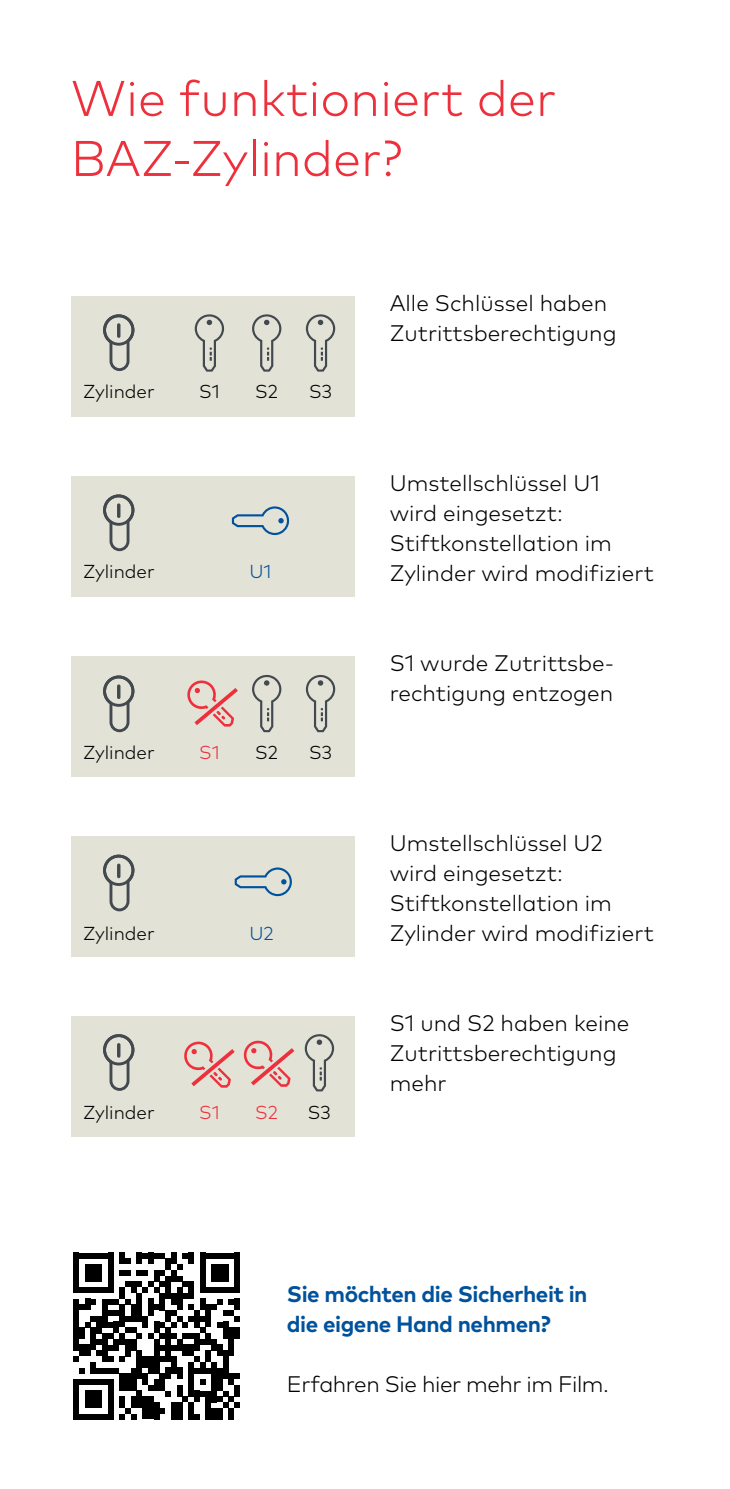
<style>
.page{position:relative;width:730px;height:1489px;background:#fff}
.page>*{position:absolute;margin:0;border:0;box-sizing:border-box;transform-origin:0 0}
.Subtitle_20pt_24pt{font:300 50px/60px "Mark Pro";color:#ee303c}
.Body_Text_9pt_12pt{font:300 22.5px/30px "Mark Pro";color:#000}
.Paragraph_Title_9pt{font:700 22.5px/30px "Mark Pro";letter-spacing:-.02em;color:#00529c}
.Paragraph_Title_9pt-2{font:300 22.5px "Mark Pro";letter-spacing:-.02em;color:#000}
.Descriptor_7_5pt_9_5{font:300 18.75px "Mark Pro";color:#000}
.Descriptor_7_5pt_9_5-2{font:300 18.75px "Mark Pro";color:#ee303c}
.Descriptor_7_5pt_9_5-3{font:300 18.75px "Mark Pro";color:#00529c}
</style>
<div class="page">
<div style="left:71px;top:296px;width:283px;height:120px;background:#e3e2d7"></div>
<div style="left:71px;top:476px;width:283px;height:120px;background:#e3e2d7"></div>
<div style="left:71px;top:656px;width:283px;height:120px;background:#e3e2d7"></div>
<div style="left:71px;top:836px;width:283px;height:120px;background:#e3e2d7"></div>
<div style="left:71px;top:1016px;width:283px;height:120px;background:#e3e2d7"></div>
<hr style="left:729px;top:1191px;width:1px;height:297px;background:#ee303c">
<svg style="left:184px;top:1041px;width:51px;height:46px"></svg>
<svg style="left:243px;top:1040px;width:51px;height:46px"></svg>
<svg style="left:305px;top:1034px;width:29px;height:57px"></svg>
<svg style="left:235px;top:867px;width:57px;height:29px"></svg>
<svg style="left:187px;top:680px;width:51px;height:46px"></svg>
<svg style="left:252px;top:674px;width:29px;height:58px"></svg>
<svg style="left:306px;top:674px;width:29px;height:58px"></svg>
<svg style="left:232px;top:506px;width:58px;height:29px"></svg>
<svg style="left:195px;top:314px;width:29px;height:57px"></svg>
<svg style="left:252px;top:314px;width:29px;height:57px"></svg>
<svg style="left:306px;top:314px;width:29px;height:57px"></svg>
<div style="left:73px;top:1378px;width:6px;height:41px;background:#000"></div>
<div style="left:85px;top:1390px;width:5px;height:17px;background:#000"></div>
<div style="left:90px;top:1361px;width:6px;height:12px;background:#000"></div>
<div style="left:90px;top:1390px;width:6px;height:17px;background:#000"></div>
<div style="left:96px;top:1390px;width:6px;height:17px;background:#000"></div>
<svg style="left:79px;top:1414px;width:29px;height:5px"></svg>
<div style="left:108px;top:1378px;width:5px;height:41px;background:#000"></div>
<svg style="left:79px;top:1368px;width:40px;height:16px"></svg>
<div style="left:119px;top:1373px;width:6px;height:17px;background:#000"></div>
<div style="left:119px;top:1396px;width:6px;height:11px;background:#000"></div>
<div style="left:125px;top:1373px;width:6px;height:17px;background:#000"></div>
<div style="left:131px;top:1367px;width:5px;height:23px;background:#000"></div>
<div style="left:131px;top:1396px;width:5px;height:11px;background:#000"></div>
<svg style="left:119px;top:1407px;width:17px;height:12px"></svg>
<div style="left:136px;top:1350px;width:6px;height:28px;background:#000"></div>
<div style="left:136px;top:1390px;width:6px;height:17px;background:#000"></div>
<div style="left:142px;top:1355px;width:6px;height:12px;background:#000"></div>
<div style="left:142px;top:1373px;width:6px;height:11px;background:#000"></div>
<div style="left:142px;top:1396px;width:6px;height:23px;background:#000"></div>
<div style="left:148px;top:1355px;width:6px;height:18px;background:#000"></div>
<svg style="left:148px;top:1385px;width:6px;height:5px"></svg>
<div style="left:148px;top:1396px;width:6px;height:23px;background:#000"></div>
<div style="left:154px;top:1338px;width:5px;height:35px;background:#000"></div>
<div style="left:154px;top:1378px;width:5px;height:12px;background:#000"></div>
<div style="left:154px;top:1401px;width:5px;height:18px;background:#000"></div>
<div style="left:159px;top:1373px;width:6px;height:17px;background:#000"></div>
<svg style="left:159px;top:1407px;width:6px;height:6px"></svg>
<div style="left:165px;top:1367px;width:6px;height:11px;background:#000"></div>
<svg style="left:165px;top:1391px;width:6px;height:5px"></svg>
<div style="left:171px;top:1355px;width:6px;height:18px;background:#000"></div>
<div style="left:171px;top:1401px;width:6px;height:18px;background:#000"></div>
<div style="left:177px;top:1367px;width:5px;height:11px;background:#000"></div>
<div style="left:177px;top:1384px;width:5px;height:12px;background:#000"></div>
<div style="left:177px;top:1401px;width:5px;height:18px;background:#000"></div>
<svg style="left:182px;top:1396px;width:6px;height:5px"></svg>
<div style="left:188px;top:1361px;width:6px;height:35px;background:#000"></div>
<div style="left:188px;top:1401px;width:6px;height:18px;background:#000"></div>
<div style="left:194px;top:1390px;width:6px;height:11px;background:#000"></div>
<svg style="left:194px;top:1414px;width:6px;height:5px"></svg>
<div style="left:200px;top:1361px;width:5px;height:12px;background:#000"></div>
<svg style="left:200px;top:1391px;width:5px;height:5px"></svg>
<svg style="left:194px;top:1367px;width:17px;height:17px"></svg>
<div style="left:205px;top:1390px;width:6px;height:29px;background:#000"></div>
<div style="left:211px;top:1361px;width:6px;height:40px;background:#000"></div>
<div style="left:211px;top:1407px;width:6px;height:12px;background:#000"></div>
<div style="left:217px;top:1367px;width:6px;height:23px;background:#000"></div>
<div style="left:217px;top:1407px;width:6px;height:12px;background:#000"></div>
<div style="left:223px;top:1350px;width:5px;height:28px;background:#000"></div>
<div style="left:228px;top:1373px;width:6px;height:11px;background:#000"></div>
<div style="left:228px;top:1407px;width:6px;height:12px;background:#000"></div>
<svg style="left:73px;top:1252px;width:167px;height:109px"></svg>
<div style="left:234px;top:1327px;width:6px;height:11px;background:#000"></div>
<svg style="left:234px;top:1373px;width:6px;height:5px"></svg>
<div style="left:234px;top:1384px;width:6px;height:12px;background:#000"></div>
<svg style="left:217px;top:1390px;width:23px;height:17px"></svg>
<svg style="left:103px;top:314px;width:32px;height:57px"></svg>
<div style="left:103px;top:314px;width:31px;height:31px;border:3px solid #434a4f;border-radius:50%"></div>
<hr style="left:117px;top:323px;width:3px;height:15px;background:#434a4f;border-radius:2px">
<svg style="left:103px;top:494px;width:32px;height:58px"></svg>
<div style="left:103px;top:494px;width:31px;height:31px;border:3px solid #434a4f;border-radius:50%"></div>
<hr style="left:117px;top:503px;width:3px;height:15px;background:#434a4f;border-radius:2px">
<svg style="left:103px;top:678px;width:32px;height:55px"></svg>
<div style="left:103px;top:675px;width:31px;height:31px;border:3px solid #434a4f;border-radius:50%"></div>
<hr style="left:117px;top:684px;width:3px;height:15px;background:#434a4f;border-radius:2px">
<svg style="left:103px;top:857px;width:32px;height:55px"></svg>
<div style="left:103px;top:854px;width:31px;height:31px;border:3px solid #434a4f;border-radius:50%"></div>
<hr style="left:117px;top:863px;width:3px;height:15px;background:#434a4f;border-radius:2px">
<svg style="left:103px;top:1034px;width:32px;height:57px"></svg>
<div style="left:103px;top:1034px;width:31px;height:31px;border:3px solid #434a4f;border-radius:50%"></div>
<hr style="left:117px;top:1043px;width:3px;height:14px;background:#434a4f;border-radius:2px">
<p class="Subtitle_20pt_24pt" style="left:71px;top:64px;width:487px">Wie funktioniert der<br>BAZ-Zylinder?</p>
<p class="Descriptor_7_5pt_9_5" style="left:83px;top:377px;width:73px">Zylinder</p>
<p class="Descriptor_7_5pt_9_5" style="left:199px;top:377px;width:22px">S1</p>
<p class="Descriptor_7_5pt_9_5" style="left:255px;top:377px;width:24px">S2</p>
<p class="Descriptor_7_5pt_9_5" style="left:309px;top:377px;width:24px">S3</p>
<p class="Descriptor_7_5pt_9_5" style="left:83px;top:557px;width:73px">Zylinder</p>
<p class="Descriptor_7_5pt_9_5-3" style="left:249px;top:557px;width:24px">U1</p>
<p class="Descriptor_7_5pt_9_5" style="left:83px;top:737px;width:73px">Zylinder</p>
<p class="Descriptor_7_5pt_9_5-2" style="left:199px;top:737px;width:22px">S1</p>
<p class="Descriptor_7_5pt_9_5" style="left:255px;top:737px;width:24px">S2</p>
<p class="Descriptor_7_5pt_9_5" style="left:309px;top:737px;width:24px">S3</p>
<p class="Descriptor_7_5pt_9_5" style="left:83px;top:918px;width:73px">Zylinder</p>
<p class="Descriptor_7_5pt_9_5-3" style="left:249px;top:918px;width:26px">U2</p>
<p class="Descriptor_7_5pt_9_5" style="left:83px;top:1097px;width:73px">Zylinder</p>
<p class="Descriptor_7_5pt_9_5-2" style="left:199px;top:1097px;width:22px">S1</p>
<p class="Descriptor_7_5pt_9_5-2" style="left:255px;top:1097px;width:24px">S2</p>
<p class="Descriptor_7_5pt_9_5" style="left:308px;top:1097px;width:24px">S3</p>
<p class="Body_Text_9pt_12pt" style="left:390px;top:286px;width:228px">Alle Schlüssel haben<br>Zutrittsberechtigung</p>
<p class="Body_Text_9pt_12pt" style="left:390px;top:466px;width:266px">Umstellschlüssel U1<br>wird eingesetzt:<br>Stiftkonstellation im<br>Zylinder wird modifiziert</p>
<p class="Body_Text_9pt_12pt" style="left:390px;top:646px;width:225px">S1 wurde Zutrittsbe&shy;rechtigung entzogen</p>
<p class="Body_Text_9pt_12pt" style="left:390px;top:826px;width:266px">Umstellschlüssel U2 wird eingesetzt:<br>Stiftkonstellation im<br>Zylinder wird modifiziert</p>
<p class="Body_Text_9pt_12pt" style="left:390px;top:1006px;width:241px">S1 und S2 haben keine<br>Zutrittsberechtigung mehr</p>
<p class="Paragraph_Title_9pt" style="left:287px;top:1276px;width:302px">Sie möchten die Sicherheit in die eigene Hand nehmen?</p>
<p class="Paragraph_Title_9pt-2" style="left:287px;top:1366px;width:324px">Erfahren Sie hier mehr im Film.</p>
</div>
